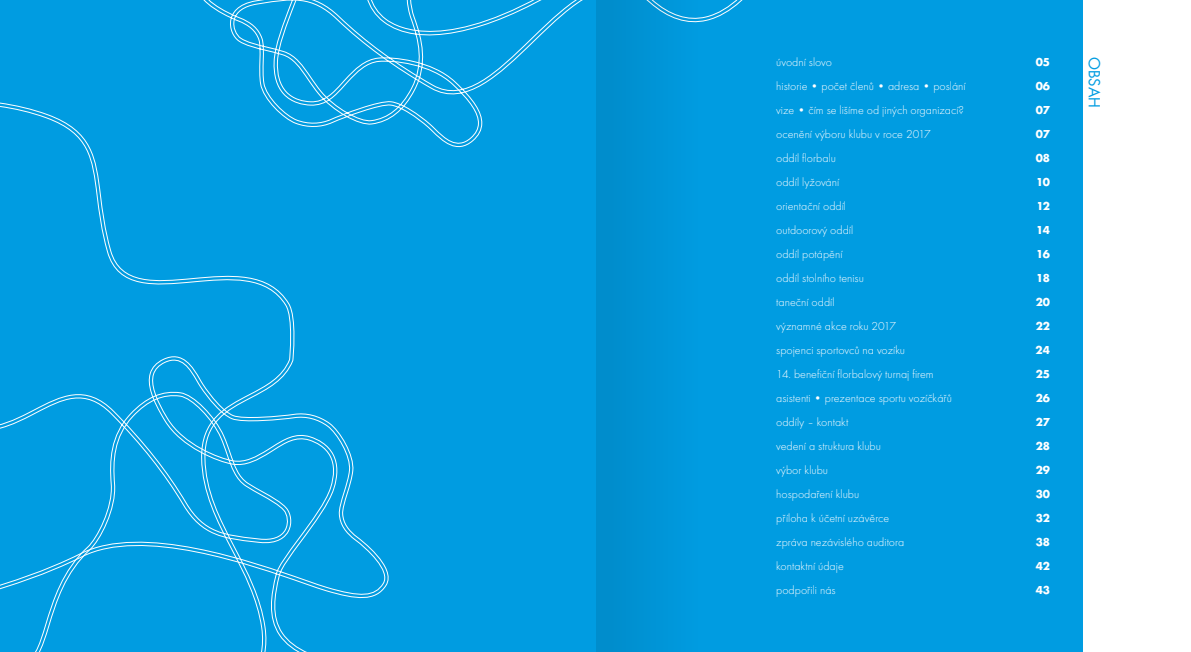
<style>
.page{position:relative;width:1191px;height:652px;background:#fff}
.page>*{position:absolute;margin:0;border:0;box-sizing:border-box;transform-origin:0 0}
.t1{font:15px "Futura CE";color:#009ce1}
.t2{font:300 12px/24px "Futura TCE";color:#fff}
.t3{font:700 12px/24px "Futura TCE";color:#fff;text-align:justify}
</style>
<div class="page">
<div style="left:0;top:0;width:1082px;height:652px;background:#009ce1"></div>
<svg style="left:297px;top:413px;width:92px;height:239px"></svg>
<svg style="left:0;top:156px;width:297px;height:496px"></svg>
<svg style="left:0;top:0;width:743px;height:151px"></svg>
<div style="left:596px;top:0;width:124px;height:652px;background:#0095d7"></div>
<p class="t2" style="left:776px;top:50px;width:191px">úvodní slovo<br>historie • počet členů • adresa • poslání vize • čím se lišíme od jiných organizací? ocenění výboru klubu v roce 2017<br>oddíl florbalu<br>oddíl lyžování<br>orientační oddíl<br>outdoorový oddíl<br>oddíl potápění<br>oddíl stolního tenisu<br>taneční oddíl<br>významné akce roku 2017<br>spojenci sportovců na vozíku</p>
<p class="t2" style="left:776px;top:362px;width:177px">14. benefiční florbalový turnaj firem asistenti • prezentace sportu vozíčkářů oddíly – kontakt<br>vedení a struktura klubu<br>výbor klubu<br>hospodaření klubu<br>příloha k účetní uzávěrce<br>zpráva nezávislého auditora<br>kontaktní údaje<br>podpořili nás</p>
<p class="t3" style="left:1035px;top:50px;width:16px">05<br>06<br>07<br>07<br>08<br>10<br>12<br>14<br>16<br>18<br>20<br>22<br>24<br>25<br>26<br>27<br>28<br>29<br>30<br>32<br>38<br>42<br>43</p>
<p class="t1" style="left:1103px;top:57px;width:53px;rotate:90deg">OBSAH</p>
</div>
